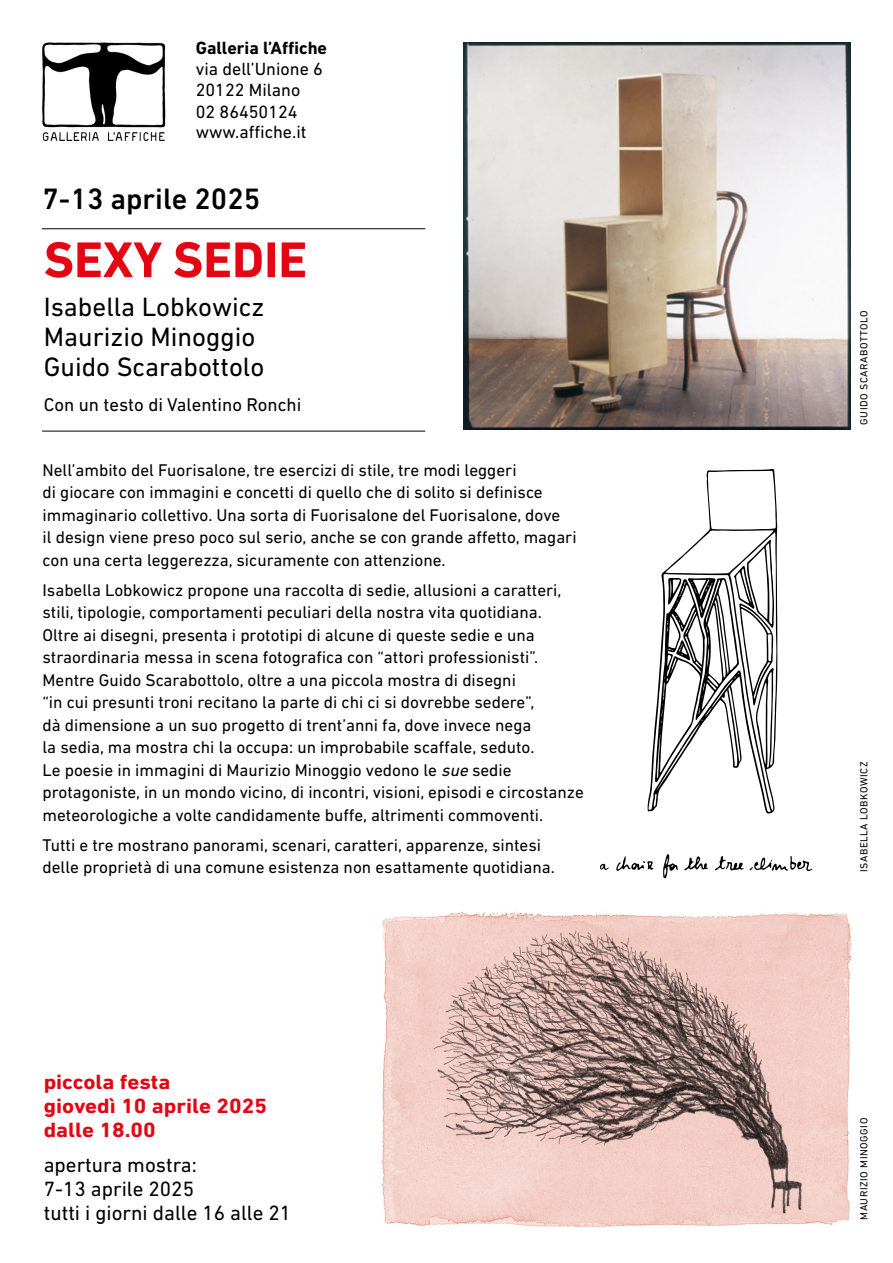
<style>
.page{position:relative;width:893px;height:1263px;background:#fff}
.page>*{position:absolute;margin:0;border:0;box-sizing:border-box;transform-origin:0 0}
.t1{font:700 51px "DIN Next LT Pro";color:#e30613}
.t2{font:500 30px "DIN Next LT Pro";color:#000}
.t3{font:27px/30px "DIN Next LT Pro";color:#000}
.t4{font:21px/24px "DIN Next LT Pro";color:#000}
.t5{font:700 21px/24px "DIN Next LT Pro";color:#e30613;scale:1.08 1}
.t6{font:18.75px "DIN Next LT Pro";color:#000}
.t7{font:18px/21px "DIN Next LT Pro";color:#000}
.t8{font:700 18px "DIN Next LT Pro";color:#000}
.t9{font:17.25px/22.5px "DIN Next LT Pro";color:#000}
.t10{font:10.5px "DIN Next LT Pro";letter-spacing:.05em;color:#000}
.s1{font-style:italic}
</style>
<div class="page">
<hr style="left:42px;top:228px;width:383px;height:1px;background:#000">
<hr style="left:42px;top:431px;width:383px;height:1px;background:#000">
<img style="left:42px;top:42px;width:124px;height:100px">
<img style="left:463px;top:43px;width:387px;height:387px">
<img style="left:380px;top:911px;width:472px;height:316px">
<svg style="left:647px;top:469px;width:130px;height:345px"></svg>
<svg style="left:684px;top:856px;width:24px;height:14px"></svg>
<svg style="left:663px;top:854px;width:15px;height:24px"></svg>
<svg style="left:600px;top:863px;width:9px;height:7px"></svg>
<svg style="left:616px;top:856px;width:38px;height:15px"></svg>
<svg style="left:715px;top:856px;width:97px;height:15px"></svg>
<p class="t8" style="left:196px;top:37px;width:133px">Galleria l’Affiche</p>
<p class="t7" style="left:196px;top:58px;width:129px">via dell’Unione 6<br>20122 Milano<br>02 86450124 www.affiche.it</p>
<h2 class="t2" style="left:43px;top:182px;width:219px">7-13 aprile 2025</h2>
<h1 class="t1" style="left:44px;top:230px;width:265px">SEXY SEDIE</h1>
<h3 class="t3" style="left:44px;top:291px;width:222px">Isabella Lobkowicz<br>Maurizio Minoggio<br>Guido Scarabottolo</h3>
<p class="t6" style="left:44px;top:394px;width:259px">Con un testo di Valentino Ronchi</p>
<p class="t9" style="left:43px;top:458px;width:536px">Nell’ambito del Fuorisalone, tre esercizi di stile, tre modi leggeri<br>di giocare con immagini e concetti di quello che di solito si definisce immaginario collettivo. Una sorta di Fuorisalone del Fuorisalone, dove<br>il design viene preso poco sul serio, anche se con grande affetto, magari con una certa leggerezza, sicuramente con attenzione.</p>
<p class="t9" style="left:43px;top:578px;width:543px">Isabella Lobkowicz propone una raccolta di sedie, allusioni a caratteri, stili, tipologie, comportamenti peculiari della nostra vita quotidiana.<br>Oltre ai disegni, presenta i prototipi di alcune di queste sedie e una straordinaria messa in scena fotografica con “attori professionisti”.<br>Mentre Guido Scarabottolo, oltre a una piccola mostra di disegni<br>“in cui presunti troni recitano la parte di chi ci si dovrebbe sedere”,<br>dà dimensione a un suo progetto di trent’anni fa, dove invece nega<br>la sedia, ma mostra chi la occupa: un improbabile scaffale, seduto.<br>Le poesie in immagini di Maurizio Minoggio vedono le <span class="s1">sue</span> sedie protagoniste, in un mondo vicino, di incontri, visioni, episodi e circostanze meteorologiche a volte candidamente buffe, altrimenti commoventi.</p>
<p class="t9" style="left:43px;top:833px;width:514px">Tutti e tre mostrano panorami, scenari, caratteri, apparenze, sintesi delle proprietà di una comune esistenza non esattamente quotidiana.</p>
<p class="t5" style="left:44px;top:1070px;width:208px">piccola festa<br>giovedì 10 aprile 2025 dalle 18.00</p>
<p class="t4" style="left:44px;top:1152px;width:249px">apertura mostra:<br>7-13 aprile 2025<br>tutti i giorni dalle 16 alle 21</p>
<p class="t10" style="left:858px;top:424px;width:115px;rotate:-90deg">GUIDO SCARABOTTOLO</p>
<p class="t10" style="left:858px;top:872px;width:112px;rotate:-90deg">ISABELLA LOBKOWICZ</p>
<p class="t10" style="left:858px;top:1220px;width:103px;rotate:-90deg">MAURIZIO MINOGGIO</p>
</div>
